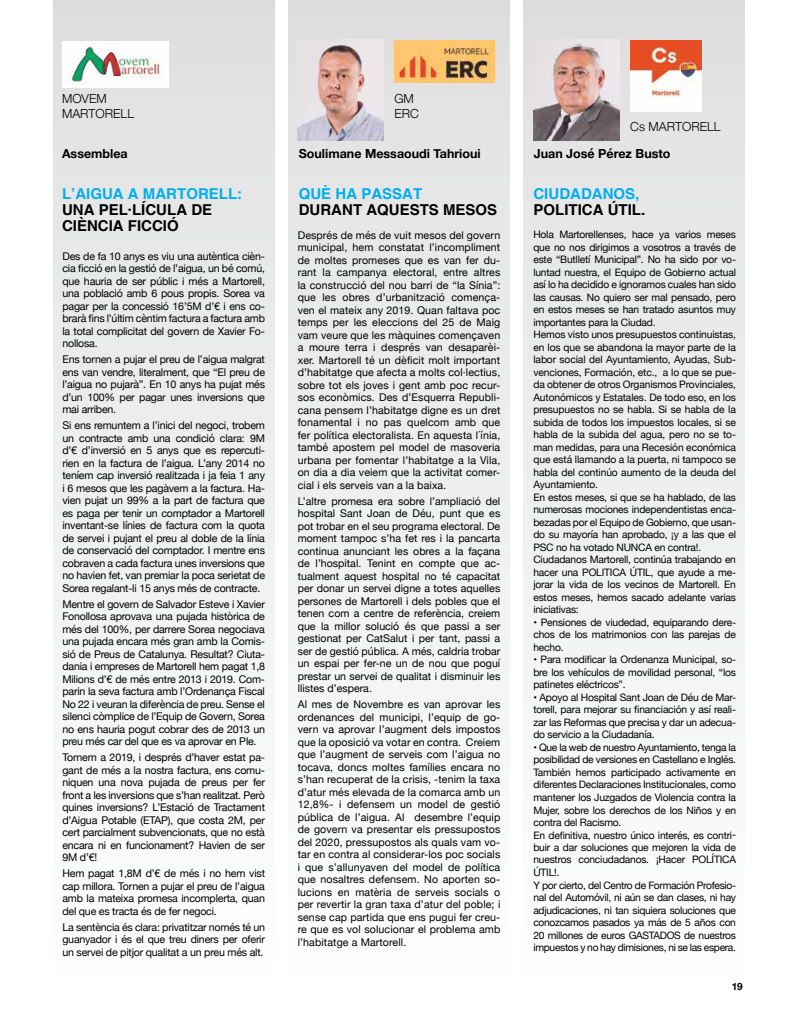
<style>
.page{position:relative;width:798px;height:1028px;background:#fff}
.page>*{position:absolute;margin:0;border:0;box-sizing:border-box;transform-origin:0 0}
.t1{font:700 15px/16px "Helvetica";color:#000}
.t2{font:700 15px "Helvetica";color:#00aeef}
.t3{font:700 12.5px "Helvetica Neue";color:#000}
.t4{font:300 12.5px/15px "Helvetica Neue";color:#000}
.t5{font:10.62px/12.5px "Helvetica Neue";letter-spacing:-.02em;color:#000;text-align:justify}
.t6{font:10.25px/12.5px "Helvetica Neue";letter-spacing:-.02em;color:#000;text-align:justify}
.t7{font:700 10px "Helvetica 75";color:#000}
</style>
<div class="page">
<div style="left:53px;top:0;width:221px;height:980px;background:linear-gradient(to bottom,#dfdfe0,#fefeff)"></div>
<div style="left:288px;top:0;width:221px;height:980px;background:linear-gradient(to bottom,#e0dfde,#feffff)"></div>
<div style="left:523px;top:0;width:221px;height:980px;background:linear-gradient(to bottom,#dfdede,#feffff)"></div>
<img style="left:298px;top:40px;width:85px;height:100px">
<img style="left:533px;top:40px;width:86px;height:100px">
<img style="left:394px;top:41px;width:100px;height:42px">
<div style="left:62px;top:41px;width:106px;height:47px;background:#fff"></div>
<img style="left:66px;top:42px;width:95px;height:43px">
<img style="left:630px;top:41px;width:71px;height:70px">
<p class="t4" style="left:62px;top:90px;width:73px">MOVEM<br>MARTORELL</p>
<p class="t4" style="left:394px;top:90px;width:26px">GM<br>ERC</p>
<p class="t4" style="left:630px;top:118px;width:92px">Cs MARTORELL</p>
<p class="t3" style="left:62px;top:144px;width:67px">Assemblea</p>
<p class="t3" style="left:299px;top:144px;width:183px">Soulimane Messaoudi Tahrioui</p>
<p class="t3" style="left:533px;top:144px;width:138px">Juan José Pérez Busto</p>
<h1 class="t2" style="left:62px;top:184px;width:147px">L’AIGUA A MARTORELL</h1>
<h1 class="t2" style="left:237px;top:184px;width:6px">:</h1>
<h1 class="t1" style="left:62px;top:202px;width:151px">UNA PEL∙LÍCULA DE<br>CIÈNCIA FICCIÓ</h1>
<p class="t5" style="left:62px;top:250px;width:204px">Des de fa 10 anys es viu una autèntica cièn&shy;cia ficció en la gestió de l’aigua, un bé comú, que hauria de ser públic i més a Martorell, una població amb 6 pous propis. Sorea va pagar per la concessió 16’5M d’€ i ens co&shy;brarà fins l’últim cèntim factura a factura amb la total complicitat del govern de Xavier Fo&shy;nollosa.</p>
<p class="t5" style="left:62px;top:354px;width:204px">Ens tornen a pujar el preu de l’aigua malgrat ens van vendre, literalment, que “El preu de l’aigua no pujarà”. En 10 anys ha pujat més d’un 100% per pagar unes inversions que mai arriben.</p>
<p class="t5" style="left:62px;top:420px;width:204px">Si ens remuntem a l’inici del negoci, trobem un contracte amb una condició clara: 9M d’€ d’inversió en 5 anys que es repercuti&shy;rien en la factura de l’aigua. L’any 2014 no teníem cap inversió realitzada i ja feia 1 any i 6 mesos que les pagàvem a la factura. Ha&shy;vien pujat un 99% a la part de factura que es paga per tenir un comptador a Martorell inventant‐se línies de factura com la quota de servei i pujant el preu al doble de la línia de conservació del comptador. I mentre ens cobraven a cada factura unes inversions que no havien fet, van premiar la poca serietat de Sorea regalant‐li 15 anys més de contracte.</p>
<p class="t5" style="left:62px;top:598px;width:204px">Mentre el govern de Salvador Esteve i Xavier Fonollosa aprovava una pujada històrica de més del 100%, per darrere Sorea negociava una pujada encara més gran amb la Comis&shy;sió de Preus de Catalunya. Resultat? Ciuta&shy;dania i empreses de Martorell hem pagat 1,8<br>Milions d’€ de més entre 2013 i 2019. Com&shy;parin la seva factura amb l’Ordenança Fiscal No 22 i veuran la diferència de preu. Sense el silenci còmplice de l’Equip de Govern, Sorea no ens hauria pogut cobrar des de 2013 un preu més car del que es va aprovar en Ple.</p>
<p class="t5" style="left:62px;top:752px;width:204px">Tornem a 2019, i després d’haver estat pa&shy;gant de més a la nostra factura, ens comu&shy;niquen una nova pujada de preus per fer front a les inversions que s’han realitzat. Però quines inversions? L’Estació de Tractament d’Aigua Potable (ETAP), que costa 2M, per cert parcialment subvencionats, que no està encara ni en funcionament? Havien de ser 9M d’€!</p>
<p class="t5" style="left:62px;top:868px;width:204px">Hem pagat 1,8M d’€ de més i no hem vist cap millora. Tornen a pujar el preu de l’aigua amb la mateixa promesa incomplerta, quan del que es tracta és de fer negoci.</p>
<p class="t5" style="left:62px;top:921px;width:204px">La sentència és clara: privatitzar només té un guanyador i és el que treu diners per oferir un servei de pitjor qualitat a un preu més alt.</p>
<h1 class="t2" style="left:299px;top:185px;width:125px">QUÈ HA PASSAT</h1>
<h1 class="t1" style="left:299px;top:202px;width:200px">DURANT AQU ESTS MESOS</h1>
<p class="t5" style="left:297px;top:229px;width:204px">Després de més de vuit mesos del govern municipal, hem constatat l’incompliment de moltes promeses que es van fer du&shy;rant la campanya electoral, entre altres la construcció del nou barri de “la Sínia”: que les obres d’urbanització comença&shy;ven el mateix any 2019. Quan faltava poc temps per les eleccions del 25 de Maig vam veure que les màquines començaven a moure terra i després van desaparèi&shy;xer. Martorell té un dèficit molt important d’habitatge que afecta a molts col·lectius, sobre tot els joves i gent amb poc recur&shy;sos econòmics. Des d’Esquerra Republi&shy;cana pensem l’habitatge digne es un dret fonamental i no pas quelcom amb que fer política electoralista. En aquesta l´ínia, també apostem pel model de masoveria urbana per fomentar l’habitatge a la Vila, on dia a dia veiem que la activitat comer&shy;cial i els serveis van a la baixa.</p>
<p class="t5" style="left:297px;top:495px;width:204px">L’altre promesa era sobre l’ampliació del hospital Sant Joan de Déu, punt que es pot trobar en el seu programa electoral. De moment tampoc s’ha fet res i la pancarta continua anunciant les obres a la façana de l’hospital. Tenint en compte que ac&shy;tualment aquest hospital no té capacitat per donar un servei digne a totes aquelles persones de Martorell i dels pobles que el tenen com a centre de referència, creiem que la millor solució és que passi a ser gestionat per CatSalut i per tant, passi a ser de gestió pública. A més, caldria trobar un espai per fer-ne un de nou que poguí prestar un servei de qualitat i disminuir les llistes d’espera.</p>
<p class="t5" style="left:297px;top:698px;width:204px">Al mes de Novembre es van aprovar les ordenances del municipi, l’equip de go&shy;vern va aprovar l’augment dels impostos que la oposició va votar en contra. Creiem que l’augment de serveis com l’aigua no tocava, doncs moltes famílies encara no s’han recuperat de la crisis, -tenim la taxa d’atur més elevada de la comarca amb un 12,8%- i defensem un model de gestió pública de l’aigua. Al desembre l’equip de govern va presentar els pressupostos del 2020, pressupostos als quals vam vo&shy;tar en contra al considerar-los poc socials i que s’allunyaven del model de política que nosaltres defensem. No aporten so&shy;lucions en matèria de serveis socials o per revertir la gran taxa d’atur del poble; i sense cap partida que ens pugui fer creu&shy;re que es vol solucionar el problema amb l’habitatge a Martorell.</p>
<h1 class="t2" style="left:533px;top:185px;width:38px">CIUDADANOS</h1>
<h1 class="t2" style="left:635px;top:185px;width:6px">,</h1>
<h1 class="t1" style="left:533px;top:202px;width:10px">POLITICA</h1>
<h1 class="t1" style="left:607px;top:202px;width:39px">ÚTIL.</h1>
<p class="t6" style="left:533px;top:229px;width:204px;text-align:left">Hola Martorellenses, hace ya varios meses que no nos dirigimos a vosotros a través de este “Butlletí Municipal”. No ha sido por vo&shy;luntad nuestra, el Equipo de Gobierno actual así lo ha decidido e ignoramos cuales han sido las causas. No quiero ser mal pensado, pero en estos meses se han tratado asuntos muy importantes para la Ciudad.<br>Hemos visto unos presupuestos continuistas, en los que se abandona la mayor parte de la labor social del Ayuntamiento, Ayudas, Sub&shy;venciones, Formación, etc., a lo que se pue&shy;da obtener de otros Organismos Provinciales, Autonómicos y Estatales. De todo eso, en los presupuestos no se habla. Si se habla de la subida de todos los impuestos locales, si se habla de la subida del agua, pero no se to&shy;man medidas, para una Recesión económica que está llamando a la puerta, ni tampoco se habla del continúo aumento de la deuda del Ayuntamiento.<br>En estos meses, si que se ha hablado, de las numerosas mociones independentistas enca&shy;bezadas por el Equipo de Gobierno, que usan&shy;do su mayoría han aprobado, ¡y a las que el PSC no ha votado NUNCA en contra!.<br>Ciudadanos Martorell, continúa trabajando en hacer una POLITICA ÚTIL, que ayude a me&shy;jorar la vida de los vecinos de Martorell. En estos meses, hemos sacado adelante varias iniciativas:</p>
<p class="t6" style="left:533px;top:616px;width:204px">• Pensiones de viudedad, equiparando dere&shy;chos de los matrimonios con las parejas de hecho.</p>
<p class="t6" style="left:533px;top:654px;width:204px">• Para modificar la Ordenanza Municipal, so&shy;bre los vehículos de movilidad personal, “los patinetes eléctricos”.</p>
<p class="t6" style="left:533px;top:691px;width:204px">• Apoyo al Hospital Sant Joan de Déu de Mar&shy;torell, para mejorar su financiación y así reali&shy;zar las Reformas que precisa y dar un adecua&shy;do servicio a la Ciudadanía.</p>
<p class="t6" style="left:533px;top:741px;width:204px;text-align:left">• Que la web de nuestro Ayuntamiento, tenga la posibilidad de versiones en Castellano e Inglés.<br>También hemos participado activamente en diferentes Declaraciones Institucionales, como mantener los Juzgados de Violencia contra la Mujer, sobre los derechos de los Niños y en contra del Racismo.<br>En definitiva, nuestro único interés, es contri&shy;buir a dar soluciones que mejoren la vida de nuestros conciudadanos. ¡Hacer POLÍTICA ÚTIL!.<br>Y por cierto, del Centro de Formación Profesio&shy;nal del Automóvil, ni aún se dan clases, ni hay adjudicaciones, ni tan siquiera soluciones que conozcamos pasados ya más de 5 años con 20 millones de euros GASTADOS de nuestros impuestos y no hay dimisiones, ni se las espera.</p>
<p class="t7" style="left:731px;top:980px;width:13px">19</p>
</div>
